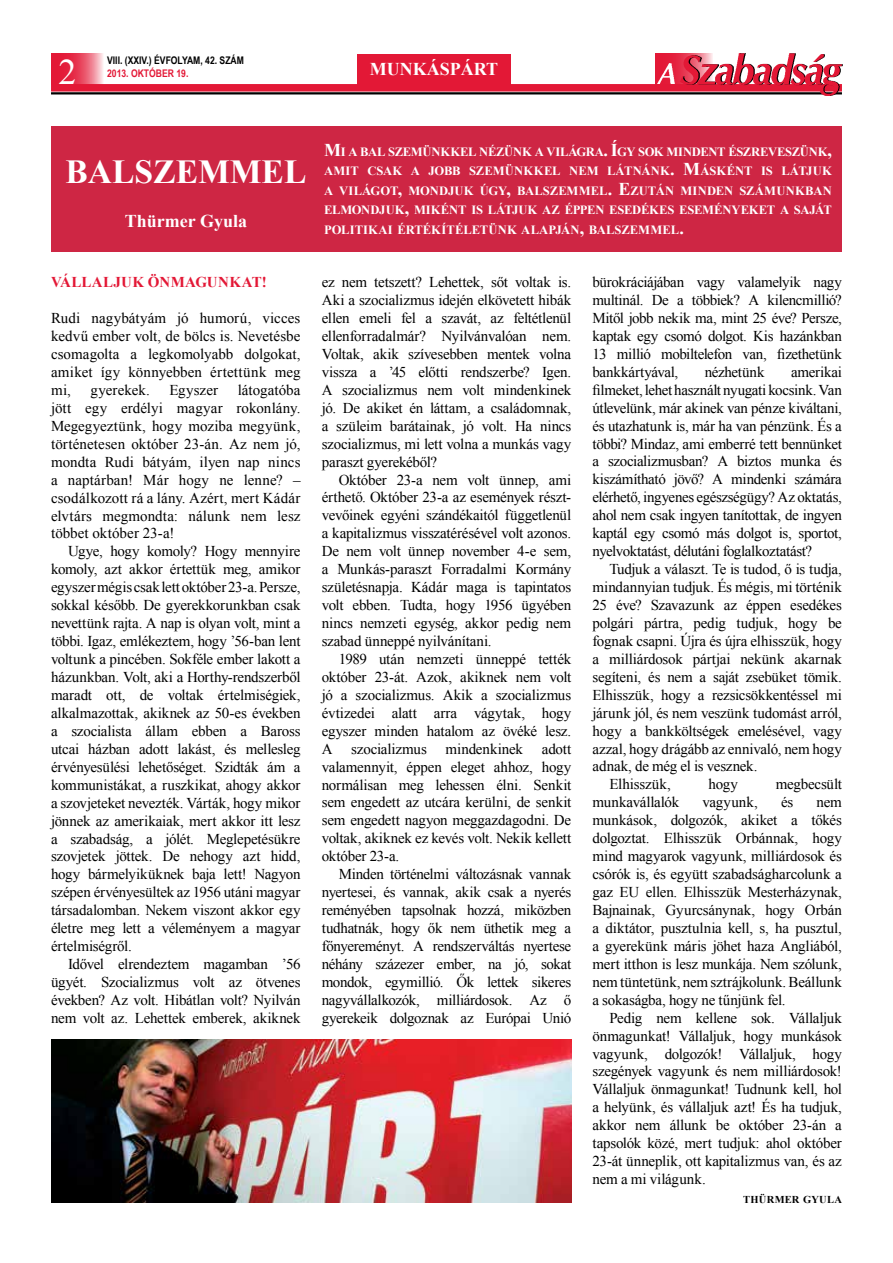
<style>
.page{position:relative;width:893px;height:1263px;background:#fff}
.page>*{position:absolute;margin:0;border:0;box-sizing:border-box;transform-origin:0 0}
.t1{font:36px "Times New Roman";color:#fff}
.t2{font:700 33.6px "Times New Roman";color:#fff}
.t3{font:700 18px "Times New Roman";color:#fff}
.t4{font:15px/18px "Times New Roman";letter-spacing:-.015em;color:#000;text-align:justify}
.t5{font:700 15px "Times New Roman";letter-spacing:.02em;color:#e31836}
.t6{font:15px "Times New Roman";letter-spacing:.01em;color:#000}
.t7{font:15px "Times New Roman";letter-spacing:.005em;color:#000}
.t8{font:700 12.6px/19.5px "Times New Roman";color:#fff;text-align:justify}
.t9{font:700 10.5px "Arial Narrow";color:#000}
.t10{font:700 10.5px "Arial Narrow";color:#e31836}
.t11{font:700 10.5px "Times New Roman";letter-spacing:.025em;color:#000}
.s1{font-size:18px}
</style>
<div class="page">
<div style="left:655px;top:54px;width:58px;height:30px;background:#e31836"></div>
<svg style="left:51px;top:54px;width:52px;height:30px;background:#e94f66"></svg>
<hr style="left:51px;top:92px;width:791px;height:2px;background:#000">
<div style="left:51px;top:84px;width:791px;height:8px;background:#e31836"></div>
<div style="left:357px;top:54px;width:153px;height:31px;background:#e31836"></div>
<img style="left:657px;top:54px;width:184px;height:41px">
<img style="left:657px;top:64px;width:18px;height:19px">
<div style="left:51px;top:126px;width:791px;height:125px;background:#ce2644"></div>
<img style="left:51px;top:1040px;width:520px;height:162px">
<p class="t9" style="left:107px;top:52px;width:138px">VIII. (XXIV.) ÉVFOLYAM, 42. SZÁM</p>
<p class="t10" style="left:107px;top:65px;width:83px">2013. OKTÓBER 19.</p>
<h1 class="t1" style="left:58px;top:48px;width:19px">2</h1>
<p class="t3" style="left:370px;top:57px;width:130px">MUNKÁSPÁRT</p>
<h2 class="t2" style="left:66px;top:149px;width:242px">BALSZEMMEL</h2>
<p class="t3" style="left:125px;top:208px;width:124px">THÜRMER GYULA</p>
<p class="t5" style="left:51px;top:272px;width:217px">VÁLLALJUK ÖNMAGUNKAT !</p>
<p class="t4" style="left:51px;top:309px;width:251px">Rudi nagybátyám jó humorú, vicces kedvű ember volt, de bölcs is. Nevetésbe csomagolta a legkomolyabb dolgokat, amiket így könnyebben értettünk meg mi,</p>
<p class="t4" style="left:51px;top:381px;width:251px;text-indent:187px">látogatóba jött egy erdélyi magyar rokonlány.<br>Megegyeztünk, hogy moziba megyünk, történetesen október 23-án. Az nem jó, mondta Rudi bátyám, ilyen nap nincs a naptárban! Már hogy ne lenne? – csodálkozott rá a lány. Azért, mert Kádár elvtárs megmondta: nálunk nem lesz többet október 23-a!</p>
<p class="t4" style="left:51px;top:542px;width:251px;text-indent:17px">Ugye, hogy komoly? Hogy mennyire komoly, azt akkor értettük meg, amikor egyszer mégis csak lett október 23-a. Persze, sokkal később. De gyerekkorunkban csak nevettünk rajta. A nap is olyan volt, mint a többi. Igaz, emlékeztem, hogy ’56-ban lent voltunk a pincében. Sokféle ember lakott a házunkban. Volt, aki a Horthy-rendszerből maradt ott, de voltak értelmiségiek, alkalmazottak, akiknek az 50-es években a szocialista állam ebben a Baross utcai házban adott lakást, és mellesleg érvényesülési lehetőséget. Szidták ám a kommunistákat, a ruszkikat, ahogy akkor a szovjeteket nevezték. Várták, hogy mikor jönnek az amerikaiak, mert akkor itt lesz a szabadság, a jólét. Meglepetésükre szovjetek jöttek. De nehogy azt hidd, hogy bármelyiküknek baja lett! Nagyon szépen érvényesültek az 1956 utáni magyar társadalomban. Nekem viszont akkor egy életre meg lett a véleményem a magyar értelmiségről.</p>
<p class="t4" style="left:51px;top:955px;width:251px;text-indent:17px">Idővel elrendeztem magamban ’56 ügyét. Szocializmus volt az ötvenes években? Az volt. Hibátlan volt? Nyilván nem volt az. Lehettek emberek, akiknek</p>
<p class="t4" style="left:91px;top:381px;width:61px">gyerekek.</p>
<p class="t7" style="left:169px;top:380px;width:50px">Egyszer</p>
<p class="t8" style="left:324px;top:142px;width:509px"><span class="s1">M</span>I A BAL SZEMÜNKKEL NÉZÜNK A VILÁGRA<span class="s1">. Í</span>GY SOK MINDENT ÉSZREVESZÜNK<span class="s1">, </span>AMIT CSAK A JOBB SZEMÜNKKEL NEM LÁTNÁNK<span class="s1">. M</span>ÁSKÉNT IS LÁTJUK A VILÁGOT<span class="s1">,</span> MONDJUK ÚGY<span class="s1">,</span> BALSZEMMEL<span class="s1">. E</span>ZUTÁN MINDEN SZÁMUNKBAN ELMONDJUK<span class="s1">,</span> MIKÉNT IS LÁTJUK AZ ÉPPEN ESEDÉKES ESEMÉNYEKET A SAJÁT POLITIKAI ÉRTÉKÍTÉLETÜNK ALAPJÁN<span class="s1">,</span> BALSZEMMEL<span class="s1">.</span></p>
<p class="t4" style="left:322px;top:273px;width:251px">ez nem tetszett? Lehettek, sőt voltak is.<br>Aki a szocializmus idején elkövetett hibák ellen emeli fel a szavát, az feltétlenül ellenforradalmár? Nyilvánvalóan nem.<br>Voltak, akik szívesebben mentek volna vissza a ’45 előtti rendszerbe? Igen.<br>A szocializmus nem volt mindenkinek jó. De akiket én láttam, a családomnak, a szüleim barátainak, jó volt. Ha nincs szocializmus, mi lett volna a munkás vagy paraszt gyerekéből?</p>
<p class="t4" style="left:322px;top:470px;width:251px;text-indent:17px">Október 23-a nem volt ünnep, ami érthető. Október 23-a az események részt&shy;vevőinek egyéni szándékaitól függetlenül a kapitalizmus visszatérésével volt azonos.<br>De nem volt ünnep november 4-e sem, a Munkás-paraszt Forradalmi Kormány születésnapja. Kádár maga is tapintatos volt ebben. Tudta, hogy 1956 ügyében nincs nemzeti egység, akkor pedig nem szabad ünneppé nyilvánítani.</p>
<p class="t4" style="left:322px;top:650px;width:251px;text-indent:17px">1989 után nemzeti ünneppé tették október 23-át. Azok, akiknek nem volt jó a szocializmus. Akik a szocializmus évtizedei alatt arra vágytak, hogy egyszer minden hatalom az övéké lesz.<br>A szocializmus mindenkinek adott valamennyit, éppen eleget ahhoz, hogy normálisan meg lehessen élni. Senkit sem engedett az utcára kerülni, de senkit sem engedett nagyon meggazdagodni. De voltak, akiknek ez kevés volt. Nekik kellett október 23-a.</p>
<p class="t4" style="left:322px;top:865px;width:251px;text-indent:17px">Minden történelmi változásnak vannak nyertesei, és vannak, akik csak a nyerés reményében tapsolnak hozzá, miközben tudhatnák, hogy ők nem üthetik meg a főnyereményt. A rendszerváltás nyertese néhány százezer ember, na jó, sokat mondok, egymillió. Ők lettek sikeres nagyvállalkozók, milliárdosok. Az ő gyerekeik dolgoznak az Európai Unió</p>
<p class="t4" style="left:592px;top:273px;width:251px">bürokráciájában vagy valamelyik nagy multinál. De a többiek? A kilencmillió?<br>Mitől jobb nekik ma, mint 25 éve? Persze, kaptak egy csomó dolgot. Kis hazánkban 13 millió mobiltelefon van, fizethetünk bankkártyával,</p>
<p class="t4" style="left:592px;top:362px;width:251px;text-indent:199px">amerikai filmeket, lehet használt nyugati kocsink. Van útlevelünk, már akinek van pénze kiváltani, és utazhatunk is, már ha van pénzünk. És a többi? Mindaz, ami emberré tett bennünket a szocializmusban? A biztos munka és kiszámítható jövő? A mindenki számára elérhető, ingyenes egészségügy? Az oktatás, ahol nem csak ingyen tanítottak, de ingyen kaptál egy csomó más dolgot is, sportot, nyelvoktatást, délutáni foglalkoztatást?</p>
<p class="t4" style="left:609px;top:560px;width:234px">Tudjuk a választ. Te is tudod, ő is tudja,</p>
<p class="t4" style="left:592px;top:578px;width:251px">mindannyian tudjuk. És mégis, mi történik</p>
<p class="t4" style="left:592px;top:596px;width:251px">25 éve? Szavazunk az éppen esedékes</p>
<p class="t4" style="left:592px;top:614px;width:251px">polgári pártra, pedig tudjuk, hogy be</p>
<p class="t4" style="left:592px;top:632px;width:251px">fognak csapni. Újra és újra elhisszük, hogy</p>
<p class="t4" style="left:592px;top:649px;width:251px">a milliárdosok pártjai nekünk akarnak</p>
<p class="t4" style="left:592px;top:667px;width:251px">segíteni, és nem a saját zsebüket tömik.</p>
<p class="t4" style="left:592px;top:685px;width:251px">Elhisszük, hogy a rezsicsökkentéssel mi</p>
<p class="t4" style="left:592px;top:703px;width:251px">járunk jól, és nem veszünk tudomást arról,</p>
<p class="t4" style="left:592px;top:721px;width:251px">hogy a bankköltségek emelésével, vagy</p>
<p class="t4" style="left:592px;top:739px;width:251px">azzal, hogy drágább az ennivaló, nem hogy</p>
<p class="t4" style="left:592px;top:757px;width:166px">adnak, de még el is vesznek.</p>
<p class="t4" style="left:609px;top:775px;width:63px">Elhisszük,</p>
<p class="t4" style="left:709px;top:775px;width:31px">hogy</p>
<p class="t4" style="left:776px;top:775px;width:68px">megbecsült</p>
<p class="t4" style="left:592px;top:793px;width:88px">munkavállalók</p>
<p class="t6" style="left:702px;top:792px;width:57px">vagyunk,</p>
<p class="t4" style="left:781px;top:793px;width:14px">és</p>
<p class="t4" style="left:705px;top:362px;width:61px">nézhetünk</p>
<p class="t4" style="left:592px;top:793px;width:251px;text-indent:224px">nem munkások, dolgozók, akiket a tőkés dolgoztat. Elhisszük Orbánnak, hogy mind magyarok vagyunk, milliárdosok és csórók is, és együtt szabadságharcolunk a gaz EU ellen. Elhisszük Mesterházynak, Bajnainak, Gyurcsánynak, hogy Orbán a diktátor, pusztulnia kell, s, ha pusztul, a gyerekünk máris jöhet haza Angliából, mert itthon is lesz munkája. Nem szólunk, nem tüntetünk, nem sztrájkolunk. Beállunk a sokaságba, hogy ne tűnjünk fel.</p>
<p class="t4" style="left:592px;top:1008px;width:251px;text-indent:17px">Pedig nem kellene sok. Vállaljuk önmagunkat! Vállaljuk, hogy munkások vagyunk, dolgozók! Vállaljuk, hogy szegények vagyunk és nem milliárdosok!<br>Vállaljuk önmagunkat! Tudnunk kell, hol a helyünk, és vállaljuk azt! És ha tudjuk, akkor nem állunk be október 23-án a tapsolók közé, mert tudjuk: ahol október 23-át ünneplik, ott kapitalizmus van, és az nem a mi világunk.</p>
<p class="t11" style="left:743px;top:1192px;width:100px">THÜRMER GYULA</p>
</div>
